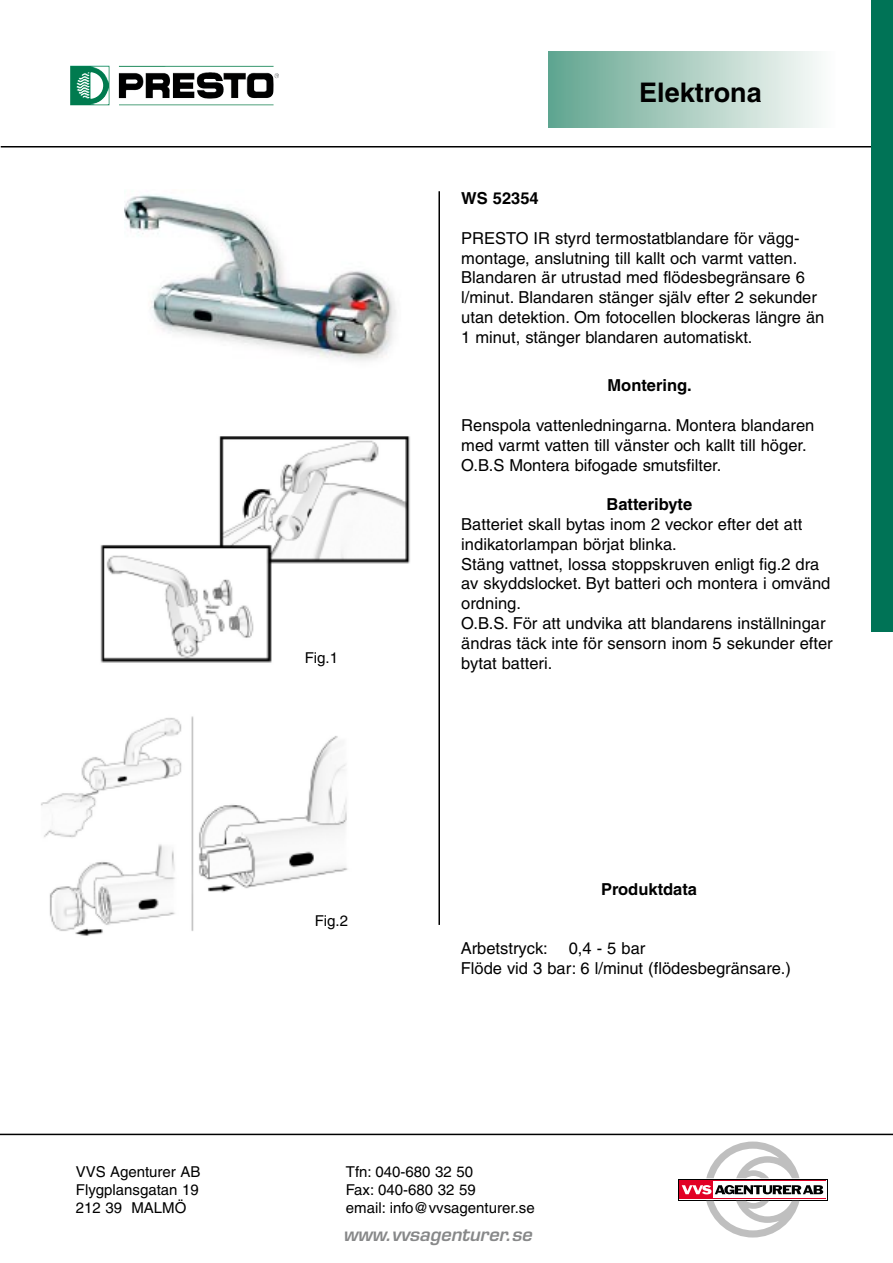
<style>
.page{position:relative;width:893px;height:1263px;background:#fff}
.page>*{position:absolute;margin:0;border:0;box-sizing:border-box;transform-origin:0 0}
.t1{font:700 27px "Helvetica";color:#000}
.t2{font:italic 600 18px "Eurostile";color:#878889}
.t3{font:16.5px/19.8px "Helvetica";color:#000}
.t4{font:700 16.5px "Helvetica";color:#000}
.t5{font:15px "Helvetica";color:#000}
</style>
<div class="page">
<hr style="left:0;top:1134px;width:893px;height:1px;background:#000">
<hr style="left:1px;top:146px;width:892px;height:1px;background:#000">
<hr style="left:438px;top:191px;width:2px;height:734px;background:#000">
<div style="left:548px;top:52px;width:288px;height:76px;background:linear-gradient(to right,#61a48f,#fffdfc)"></div>
<div style="left:871px;top:0;width:22px;height:631px;background:#007356"></div>
<svg style="left:678px;top:1179px;width:149px;height:21px"></svg>
<svg style="left:679px;top:1180px;width:148px;height:19px"></svg>
<div style="left:680px;top:1180px;width:146px;height:18px;background:#e20025"></div>
<div style="left:713px;top:1181px;width:112px;height:17px;background:#fff"></div>
<svg style="left:706px;top:1141px;width:93px;height:37px"></svg>
<svg style="left:706px;top:1201px;width:93px;height:36px"></svg>
<svg style="left:682px;top:1185px;width:141px;height:9px"></svg>
<img style="left:100px;top:436px;width:310px;height:227px">
<img style="left:41px;top:716px;width:307px;height:220px">
<img style="left:124px;top:194px;width:272px;height:167px">
<img style="left:70px;top:66px;width:204px;height:39px">
<h1 class="t1" style="left:639px;top:76px;width:124px">Elektrona</h1>
<p class="t5" style="left:305px;top:649px;width:35px">Fig.1</p>
<p class="t5" style="left:315px;top:912px;width:35px">Fig.2</p>
<p class="t4" style="left:461px;top:188px;width:79px">WS 52354</p>
<p class="t3" style="left:461px;top:228px;width:365px">PRESTO IR styrd termostatblandare för vägg&shy;montage, anslutning till kallt och varmt vatten.<br>Blandaren är utrustad med flödesbegränsare 6 l/minut. Blandaren stänger själv efter 2 sekunder utan detektion. Om fotocellen blockeras längre än 1 minut, stänger blandaren automatiskt.</p>
<p class="t4" style="left:608px;top:375px;width:86px">Montering.</p>
<p class="t3" style="left:461px;top:415px;width:355px">Renspola vattenledningarna. Montera blandaren med varmt vatten till vänster och kallt till höger.<br>O.B.S Montera bifogade smutsfilter.</p>
<p class="t4" style="left:606px;top:494px;width:87px">Batteribyte</p>
<p class="t3" style="left:461px;top:514px;width:373px">Batteriet skall bytas inom 2 veckor efter det att indikatorlampan börjat blinka.<br>Stäng vattnet, lossa stoppskruven enligt fig.2 dra av skyddslocket. Byt batteri och montera i omvänd ordning.<br>O.B.S. För att undvika att blandarens inställningar ändras täck inte för sensorn inom 5 sekunder efter bytat batteri.</p>
<p class="t4" style="left:601px;top:879px;width:97px">Produktdata</p>
<p class="t3" style="left:461px;top:938px;width:89px">Arbetstryck:</p>
<p class="t3" style="left:461px;top:938px;width:332px;text-indent:108px">0,4 - 5 bar<br>Flöde vid 3 bar: 6 l/minut (flödesbegränsare.)</p>
<p class="t5" style="left:76px;top:1162px;width:126px">VVS Agenturer AB</p>
<p class="t5" style="left:346px;top:1162px;width:129px">Tfn: 040-680 32 50</p>
<p class="t5" style="left:76px;top:1180px;width:124px">Flygplansgatan 19</p>
<p class="t5" style="left:346px;top:1180px;width:131px">Fax: 040-680 32 59</p>
<p class="t5" style="left:76px;top:1198px;width:112px">212 39 MALMÖ</p>
<p class="t5" style="left:346px;top:1198px;width:190px">email: info@vvsagenturer.se</p>
<p class="t2" style="left:343px;top:1223px;width:190px">www.vvsagenturer.se</p>
</div>
